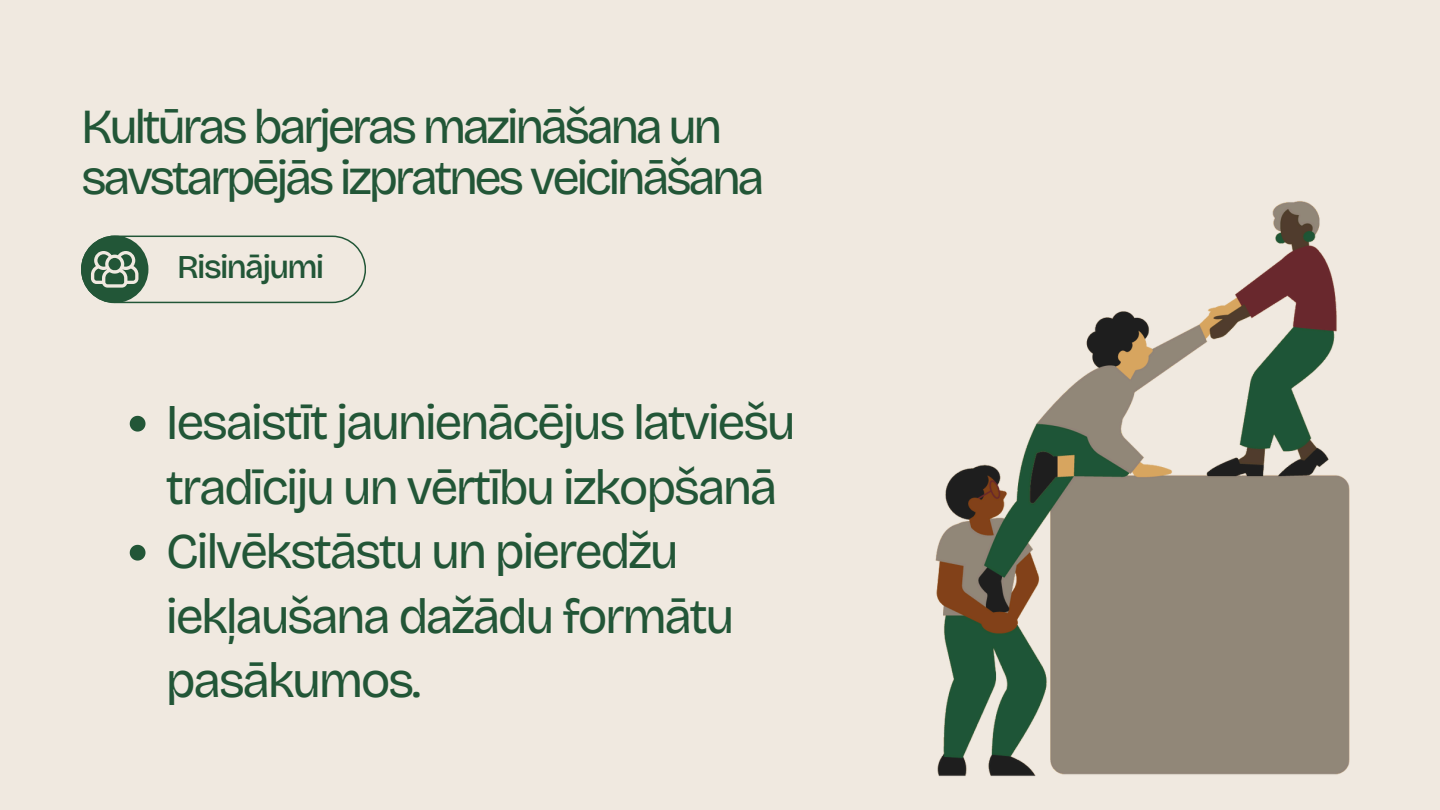
<style>
.page{position:relative;width:1440px;height:810px;background:#f0e9e0}
.page>*{position:absolute;margin:0;border:0;box-sizing:border-box;transform-origin:0 0}
.t1{font:50px/64.5px "Bricolage Grotesque";letter-spacing:-.05em;color:#225637}
.t2{font:49px/51.8px "Bricolage Grotesque";letter-spacing:-.07em;color:#225637}
.t3{font:500 33.3px "Bricolage Grotesque";letter-spacing:-.05em;color:#225637}
</style>
<div class="page">
<svg style="left:81px;top:236px;width:285px;height:67px"></svg>
<svg style="left:130px;top:416px;width:16px;height:16px"></svg>
<svg style="left:130px;top:545px;width:16px;height:16px"></svg>
<img style="left:935px;top:201px;width:415px;height:575px">
<p class="t2" style="left:81px;top:100px;width:685px">Kultūras barjeras mazināšana un savstarpējās izpratnes veicināšana</p>
<p class="t3" style="left:177px;top:247px;width:149px">Risinājumi</p>
<h1 class="t1" style="left:166px;top:390px;width:632px">Iesaistīt jaunienācējus latviešu tradīciju un vērtību izkopšanā</h1>
<p class="t1" style="left:166px;top:519px;width:570px">Cilvēkstāstu un pieredžu iekļaušana dažādu formātu pasākumos.</p>
</div>
